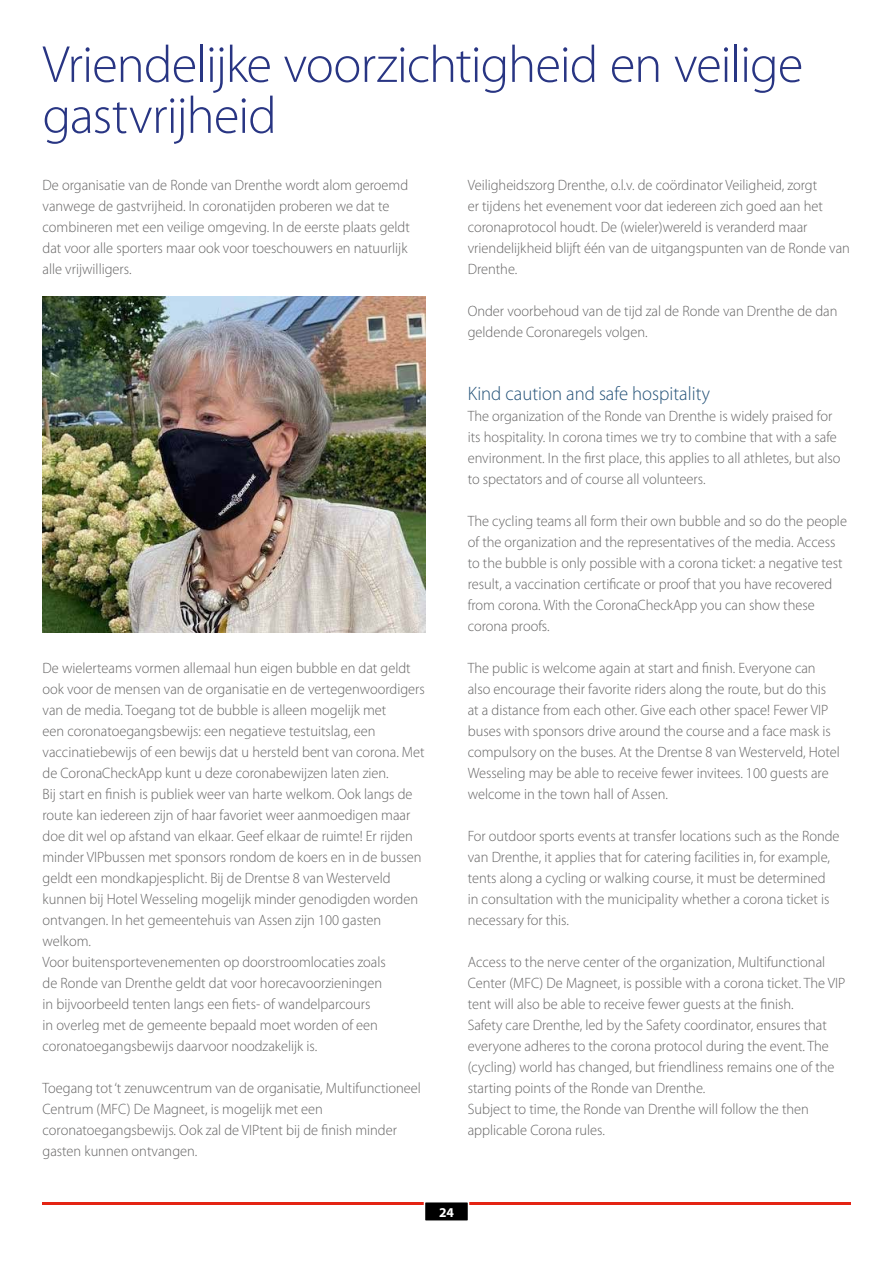
<style>
.page{position:relative;width:893px;height:1263px;background:#fff}
.page>*{position:absolute;margin:0;border:0;box-sizing:border-box;transform-origin:0 0}
.t1{font:300 52.5px/51px "Myriad Pro";letter-spacing:-.02em;color:#283583}
.t2{font:300 19.5px "Myriad Pro";color:#255379;scale:.96 1}
.t3{font:300 15px/21px "Myriad Pro";color:#646363;scale:.96 1}
.t4{font:700 13.5px "Myriad Pro";color:#fff}
</style>
<div class="page">
<hr style="left:43px;top:1202px;width:382px;height:2px;background:#e42313">
<hr style="left:468px;top:1202px;width:382px;height:2px;background:#e42313">
<svg style="left:423px;top:1202px;width:47px;height:19px"></svg>
<img style="left:43px;top:297px;width:382px;height:335px">
<h1 class="t1" style="left:43px;top:38px;width:762px">Vriendelijke voorzichtigheid en veilige gastvrijheid</h1>
<p class="t3" style="left:43px;top:174px;width:384px">De organisatie van de Ronde van Drenthe wordt alom geroemd vanwege de gastvrijheid. In coronatijden proberen we dat te combineren met een veilige omgeving. In de eerste plaats geldt dat voor alle sporters maar ook voor toeschouwers en natuurlijk alle vrijwilligers.</p>
<p class="t3" style="left:43px;top:657px;width:400px">De wielerteams vormen allemaal hun eigen bubble en dat geldt ook voor de mensen van de organisatie en de vertegenwoordigers van de media. Toegang tot de bubble is alleen mogelijk met<br>een coronatoegangsbewijs: een negatieve testuitslag, een vaccinatiebewijs of een bewijs dat u hersteld bent van corona. Met de CoronaCheckApp kunt u deze coronabewijzen laten zien.<br>Bij start en finish is publiek weer van harte welkom. Ook langs de route kan iedereen zijn of haar favoriet weer aanmoedigen maar doe dit wel op afstand van elkaar. Geef elkaar de ruimte! Er rijden minder VIPbussen met sponsors rondom de koers en in de bussen geldt een mondkapjesplicht. Bij de Drentse 8 van Westerveld kunnen bij Hotel Wesseling mogelijk minder genodigden worden ontvangen. In het gemeentehuis van Assen zijn 100 gasten welkom.<br>Voor buitensportevenementen op doorstroomlocaties zoals<br>de Ronde van Drenthe geldt dat voor horecavoorzieningen<br>in bijvoorbeeld tenten langs een fiets- of wandelparcours<br>in overleg met de gemeente bepaald moet worden of een coronatoegangsbewijs daarvoor noodzakelijk is.</p>
<p class="t3" style="left:43px;top:1077px;width:396px">Toegang tot ‘t zenuwcentrum van de organisatie, Multifunctioneel Centrum (MFC) De Magneet, is mogelijk met een coronatoegangsbewijs. Ook zal de VIPtent bij de finish minder gasten kunnen ontvangen.</p>
<p class="t3" style="left:468px;top:174px;width:400px">Veiligheidszorg Drenthe, o.l.v. de coördinator Veiligheid, zorgt<br>er tijdens het evenement voor dat iedereen zich goed aan het coronaprotocol houdt. De (wieler)wereld is veranderd maar vriendelijkheid blijft één van de uitgangspunten van de Ronde van Drenthe.</p>
<p class="t3" style="left:468px;top:300px;width:387px">Onder voorbehoud van de tijd zal de Ronde van Drenthe de dan geldende Coronaregels volgen.</p>
<h2 class="t2" style="left:468px;top:381px;width:254px">Kind caution and safe hospitality</h2>
<p class="t3" style="left:468px;top:405px;width:390px">The organization of the Ronde van Drenthe is widely praised for its hospitality. In corona times we try to combine that with a safe environment. In the first place, this applies to all athletes, but also to spectators and of course all volunteers.</p>
<p class="t3" style="left:468px;top:510px;width:396px">The cycling teams all form their own bubble and so do the people of the organization and the representatives of the media. Access to the bubble is only possible with a corona ticket: a negative test result, a vaccination certificate or proof that you have recovered from corona. With the CoronaCheckApp you can show these corona proofs.</p>
<p class="t3" style="left:468px;top:657px;width:389px">The public is welcome again at start and finish. Everyone can also encourage their favorite riders along the route, but do this at a distance from each other. Give each other space! Fewer VIP buses with sponsors drive around the course and a face mask is compulsory on the buses. At the Drentse 8 van Westerveld, Hotel Wesseling may be able to receive fewer invitees. 100 guests are welcome in the town hall of Assen.</p>
<p class="t3" style="left:468px;top:825px;width:389px">For outdoor sports events at transfer locations such as the Ronde van Drenthe, it applies that for catering facilities in, for example, tents along a cycling or walking course, it must be determined in consultation with the municipality whether a corona ticket is necessary for this.</p>
<p class="t3" style="left:468px;top:951px;width:395px">Access to the nerve center of the organization, Multifunctional Center (MFC) De Magneet, is possible with a corona ticket. The VIP tent will also be able to receive fewer guests at the finish.<br>Safety care Drenthe, led by the Safety coordinator, ensures that everyone adheres to the corona protocol during the event. The (cycling) world has changed, but friendliness remains one of the starting points of the Ronde van Drenthe.<br>Subject to time, the Ronde van Drenthe will follow the then applicable Corona rules.</p>
<p class="t4" style="left:439px;top:1203px;width:16px">24</p>
</div>
